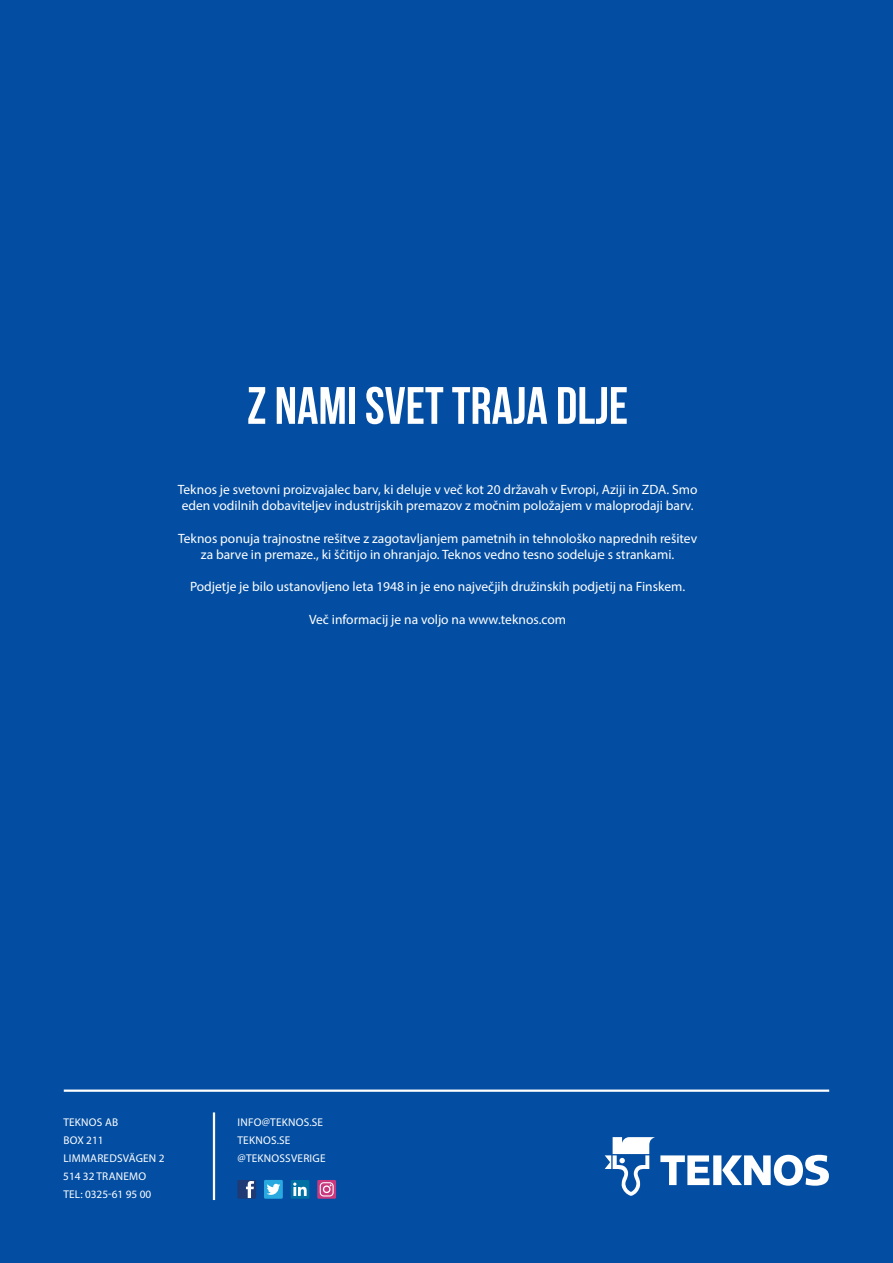
<style>
.page{position:relative;width:893px;height:1263px;background:#034ea2}
.page>*{position:absolute;margin:0;border:0;box-sizing:border-box;transform-origin:0 0}
.t1{font:700 52.5px "Bebas Neue";color:#fff}
.t2{font:13.5px/16.2px "Myriad Pro";color:#fff}
.t3{font:11.25px/18px "Myriad Pro";letter-spacing:.02em;color:#fff}
</style>
<div class="page">
<hr style="left:213px;top:1112px;width:2px;height:88px;background:#fff">
<hr style="left:64px;top:1089px;width:765px;height:3px;background:#fff">
<svg style="left:605px;top:1137px;width:224px;height:59px"></svg>
<div style="left:237px;top:1180px;width:19px;height:19px;background:#1e3b75"></div>
<svg style="left:246px;top:1181px;width:8px;height:17px"></svg>
<div style="left:264px;top:1180px;width:19px;height:19px;background:#28aae1"></div>
<svg style="left:267px;top:1184px;width:13px;height:11px"></svg>
<svg style="left:317px;top:1180px;width:19px;height:19px"></svg>
<svg style="left:320px;top:1182px;width:14px;height:14px"></svg>
<div style="left:291px;top:1180px;width:18px;height:19px;background:#0071a2"></div>
<svg style="left:293px;top:1182px;width:14px;height:14px"></svg>
<h1 class="t1" style="left:247px;top:377px;width:383px">Z NAMI SVET TRAJA DLJE</h1>
<p class="t2" style="left:178px;top:481px;width:521px">Teknos je svetovni proizvajalec barv, ki deluje v več kot 20 državah v Evropi, Aziji in ZDA. Smo eden vodilnih dobaviteljev industrijskih premazov z močnim položajem v maloprodaji barv.</p>
<p class="t2" style="left:178px;top:530px;width:521px;text-align:center">Teknos ponuja trajnostne rešitve z zagotavljanjem pametnih in tehnološko naprednih rešitev za barve in premaze., ki ščitijo in ohranjajo. Teknos vedno tesno sodeluje s strankami.</p>
<p class="t2" style="left:190px;top:578px;width:497px">Podjetje je bilo ustanovljeno leta 1948 in je eno največjih družinskih podjetij na Finskem.</p>
<p class="t2" style="left:309px;top:611px;width:258px">Več informacij je na voljo na www.teknos.com</p>
<p class="t3" style="left:63px;top:1113px;width:103px">TEKNOS AB<br>BOX 211<br>LIMMAREDSVÄGEN 2<br>514 32 TRANEMO<br>TEL: 0325-61 95 00</p>
<p class="t3" style="left:237px;top:1113px;width:90px">INFO@TEKNOS.SE<br>TEKNOS.SE @TEKNOSSVERIGE</p>
</div>
